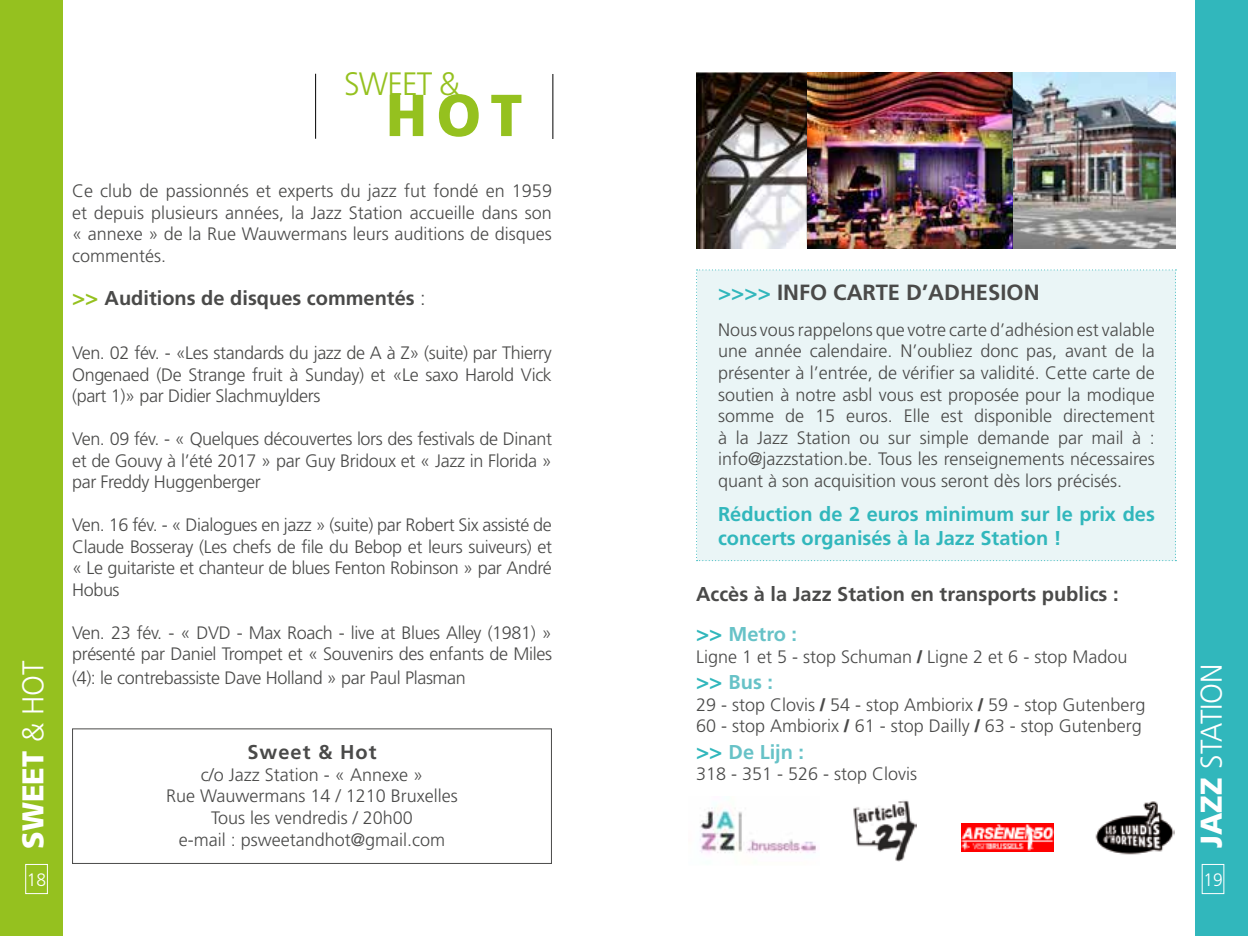
<style>
.page{position:relative;width:1248px;height:936px;background:#fff}
.page>*{position:absolute;margin:0;border:0;box-sizing:border-box;transform-origin:0 0}
.t1{font:900 59px "Frutiger";color:#95c11f;scale:.96 1}
.t2{font:300 32.4px "Frutiger";letter-spacing:-.03em;color:#95c11f;scale:.96 1}
.t3{font:300 30px "Frutiger";color:#fff;scale:.96 1}
.t4{font:900 30px "Frutiger";color:#fff;scale:.96 1}
.t5{font:700 22px "Frutiger";color:#4a4a49}
.t6{font:700 20px/40.4px "Frutiger";color:#4a4a49}
.t7{font:700 20px/24px "Frutiger";color:#31b7bc}
.t8{font:700 20px "Frutiger";color:#67c2c7}
.t9{font:700 20px "Frutiger";letter-spacing:.05em;color:#4a4a49}
.t10{font:300 18px/21.6px "Frutiger";color:#4a4a49;text-align:justify}
.t11{font:300 18px/21.4px "Frutiger";letter-spacing:-.02em;color:#4a4a49}
.t12{font:300 18px "Frutiger";color:#fff;scale:.96 1}
.s1{font-weight:300}
.s2{font-size:22px;color:#95c11f}
.s3{color:#31b7bc}
.s4{font-size:22px;color:#31b7bc}
.s5{color:#67c2c7}
.s6{font-weight:900}
</style>
<div class="page">
<div style="left:0;top:0;width:62px;height:935px;background:#95c11f"></div>
<hr style="left:315px;top:74px;width:1px;height:65px;background:#000">
<hr style="left:552px;top:74px;width:1px;height:65px;background:#000">
<div style="left:25px;top:863px;width:23px;height:31px;border:1px solid #fff"></div>
<div style="left:696px;top:269px;width:480px;height:292px;background:#eaf5f6"></div>
<div style="left:1194px;top:0;width:53px;height:935px;background:#31b7bc"></div>
<div style="left:1201px;top:863px;width:23px;height:31px;border:1px solid #fff"></div>
<img style="left:853px;top:800px;width:63px;height:61px">
<img style="left:1095px;top:801px;width:79px;height:54px">
<img style="left:961px;top:823px;width:92px;height:28px">
<img style="left:700px;top:808px;width:116px;height:46px">
<img style="left:696px;top:72px;width:479px;height:177px">
<h3 class="t4" style="left:15px;top:849px;width:198px;rotate:-90deg">SWEET <span class="s1">&amp; HOT</span></h3>
<p class="t12" style="left:27px;top:869px;width:22px">18</p>
<h2 class="t2" style="left:344px;top:66px;width:122px">SWEET &amp;</h2>
<h1 class="t1" style="left:386px;top:80px;width:143px">HOT</h1>
<p class="t10" style="left:72px;top:180px;width:481px">Ce club de passionnés et experts du jazz fut fondé en 1959 et depuis plusieurs années, la Jazz Station accueille dans son « annexe » de la Rue Wauwermans leurs auditions de disques commentés.</p>
<p class="t6" style="left:72px;top:277px;width:355px"><span class="s2">&gt;&gt;</span> Auditions de disques commentés <span class="s1">:</span></p>
<p class="t10" style="left:72px;top:342px;width:481px">Ven. 02 fév. - «Les standards du jazz de A à Z» (suite) par Thierry Ongenaed (De Strange fruit à Sunday) et «Le saxo Harold Vick (part 1)» par Didier Slachmuylders</p>
<p class="t10" style="left:72px;top:428px;width:481px">Ven. 09 fév. - « Quelques découvertes lors des festivals de Dinant et de Gouvy à l’été 2017 » par Guy Bridoux et « Jazz in Florida » par Freddy Huggenberger</p>
<p class="t10" style="left:72px;top:514px;width:481px">Ven. 16 fév. - « Dialogues en jazz » (suite) par Robert Six assisté de Claude Bosseray (Les chefs de file du Bebop et leurs suiveurs) et « Le guitariste et chanteur de blues Fenton Robinson » par André Hobus</p>
<p class="t11" style="left:72px;top:621px;width:481px">Ven. 23 fév. - « DVD - Max Roach - live at Blues Alley (1981) » présenté par Daniel Trompet et « Souvenirs des enfants de Miles</p>
<p class="t11" style="left:72px;top:666px;width:395px">(4): le contrebassiste Dave Holland » par Paul Plasman</p>
<p class="t9" style="left:247px;top:740px;width:130px">Sweet &amp; Hot</p>
<p class="t10" style="left:166px;top:763px;width:293px;text-align:center">c/o Jazz Station - « Annexe »<br>Rue Wauwermans 14 / 1210 Bruxelles<br>Tous les vendredis / 20h00<br>e-mail : psweetandhot@gmail.com</p>
<p class="t5" style="left:718px;top:279px;width:323px"><span class="s3">&gt;&gt;&gt;&gt;</span> INFO CARTE D’ADHESION</p>
<p class="t10" style="left:718px;top:319px;width:438px">Nous vous rappelons que votre carte d’adhésion est valable une année calendaire. N’oubliez donc pas, avant de la présenter à l’entrée, de vérifier sa validité. Cette carte de soutien à notre asbl vous est proposée pour la modique somme de 15 euros. Elle est disponible directement à la Jazz Station ou sur simple demande par mail à : info@jazzstation.be. Tous les renseignements nécessaires quant à son acquisition vous seront dès lors précisés.</p>
<p class="t7" style="left:718px;top:502px;width:438px">Réduction de 2 euros minimum sur le prix des concerts organisés à la Jazz Station !</p>
<p class="t6" style="left:696px;top:573px;width:424px">Accès à la Jazz Station en transports publics : <span class="s4">&gt;&gt;</span> <span class="s5">Metro :</span></p>
<p class="t10" style="left:696px;top:645px;width:433px">Ligne 1 et 5 - stop Schuman <span class="s6">/</span> Ligne 2 et 6 - stop Madou</p>
<p class="t8" style="left:696px;top:670px;width:78px"><span class="s4">&gt;&gt;</span> Bus :</p>
<p class="t10" style="left:696px;top:693px;width:451px">29 - stop Clovis <span class="s6">/</span> 54 - stop Ambiorix <span class="s6">/</span> 59 - stop Gutenberg<br>60 - stop Ambiorix <span class="s6">/</span> 61 - stop Dailly <span class="s6">/</span> 63 - stop Gutenberg</p>
<p class="t8" style="left:696px;top:740px;width:110px"><span class="s4">&gt;&gt;</span> De Lijn :</p>
<p class="t10" style="left:696px;top:763px;width:223px">318 - 351 - 526 - stop Clovis</p>
<h3 class="t3" style="left:1194px;top:848px;width:194px;rotate:-90deg"><span class="s6">JAZZ</span> STATION</h3>
<p class="t12" style="left:1203px;top:869px;width:22px">19</p>
</div>
